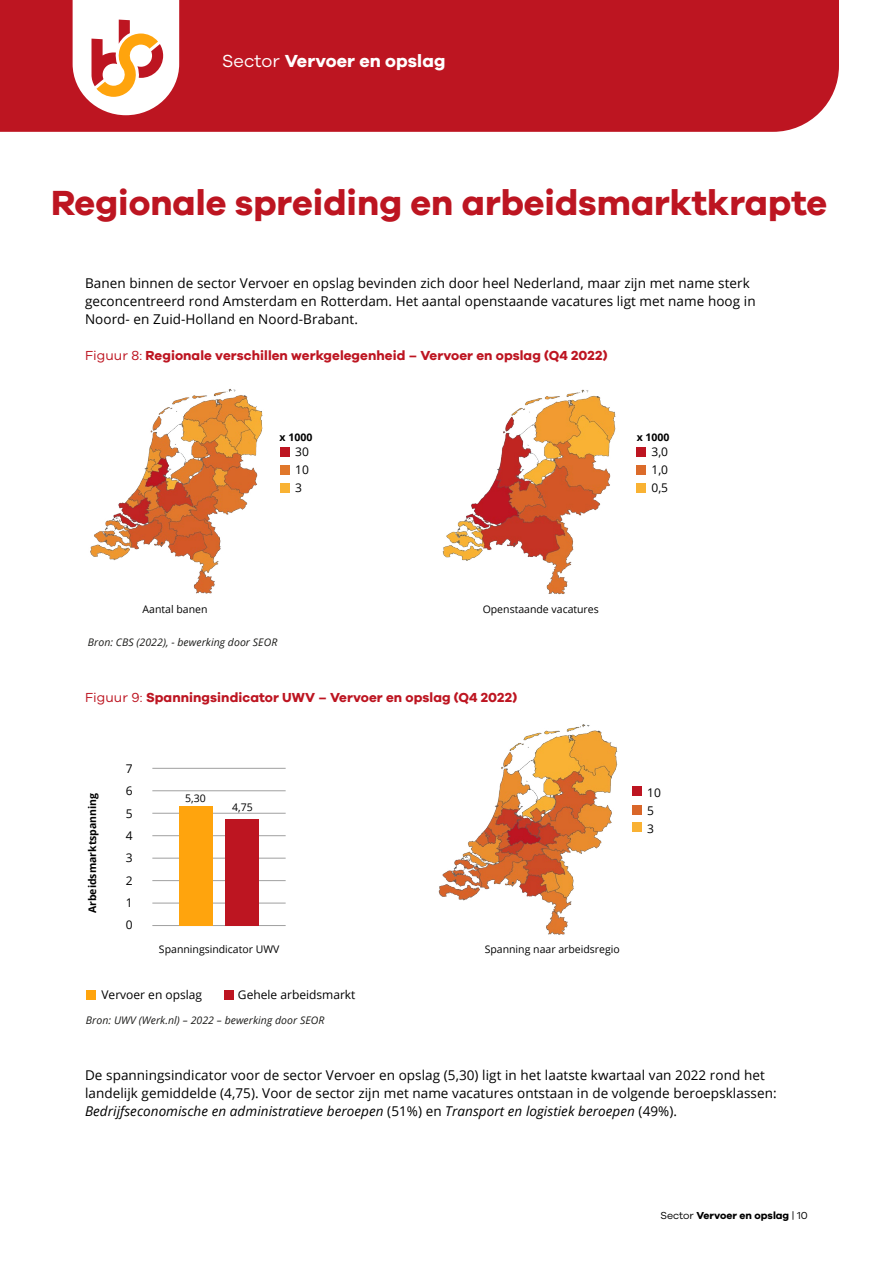
<style>
.page{position:relative;width:893px;height:1263px;background:#fff}
.page>*{position:absolute;margin:0;border:0;box-sizing:border-box;transform-origin:0 0}
.H2_HOOFDSTUKKOP{font:700 36px "Galano Grotesque";color:#bd1521}
.t1{font:700 18px "Galano Grotesque";letter-spacing:.005em;color:#fff}
.P_BROOD{font:13.5px/18px "Open Sans";letter-spacing:.005em;color:#000}
.KOP_FIGUUR_TABEL{font:700 13.5px "Galano Grotesque";letter-spacing:.005em;color:#bd1521}
.t2{font:12px/18px "Open Sans";color:#000;text-align:justify}
.t3{font:10.5px "Open Sans";color:#000}
.t4{font:italic 10.5px "Open Sans";letter-spacing:.005em;color:#1d1d1b}
.t5{font:700 10.5px "Open Sans";color:#000}
.t6{font:700 10.5px "Galano Grotesque";color:#000}
.s1{font-weight:400}
.s2{font-style:italic}
</style>
<div class="page">
<div style="left:0;top:0;width:839px;height:132px;background:#bd1521"></div>
<svg style="left:73px;top:0;width:106px;height:115px"></svg>
<div style="left:280px;top:447px;width:10px;height:10px;background:#bd1521"></div>
<div style="left:280px;top:465px;width:10px;height:10px;background:#e0772b"></div>
<div style="left:280px;top:484px;width:10px;height:9px;background:#f9b233"></div>
<div style="left:636px;top:447px;width:10px;height:10px;background:#bd1521"></div>
<div style="left:636px;top:465px;width:10px;height:10px;background:#db6b2a"></div>
<div style="left:636px;top:483px;width:10px;height:9px;background:#f9b233"></div>
<img style="left:90px;top:389px;width:173px;height:205px">
<img style="left:442px;top:389px;width:174px;height:206px">
<hr style="left:152px;top:768px;width:134px;height:1px;background:#a0a0a0">
<hr style="left:152px;top:790px;width:134px;height:1px;background:#a0a0a0">
<hr style="left:152px;top:813px;width:134px;height:1px;background:#a0a0a0">
<hr style="left:152px;top:835px;width:134px;height:1px;background:#a0a0a0">
<hr style="left:152px;top:858px;width:134px;height:1px;background:#a0a0a0">
<hr style="left:152px;top:880px;width:134px;height:1px;background:#a0a0a0">
<hr style="left:152px;top:903px;width:134px;height:1px;background:#a0a0a0">
<hr style="left:152px;top:925px;width:134px;height:1px;background:#a0a0a0">
<div style="left:226px;top:819px;width:33px;height:106px;background:#bd1521"></div>
<div style="left:86px;top:990px;width:10px;height:9px;background:#ffa40d"></div>
<div style="left:224px;top:990px;width:9px;height:9px;background:#bd1521"></div>
<div style="left:632px;top:787px;width:10px;height:9px;background:#bd1521"></div>
<div style="left:632px;top:805px;width:10px;height:9px;background:#d96629"></div>
<div style="left:632px;top:822px;width:10px;height:10px;background:#f9b133"></div>
<div style="left:179px;top:806px;width:33px;height:119px;background:#ffa40d"></div>
<img style="left:438px;top:724px;width:180px;height:211px">
<h2 class="t1" style="left:222px;top:50px;width:225px"><span class="s1">Sector</span> Vervoer en opslag</h2>
<h2 class="H2_HOOFDSTUKKOP" style="left:51px;top:180px;width:778px">Regionale spreiding en arbeidsmarktkrapte</h2>
<p class="P_BROOD" style="left:85px;top:274px;width:672px">Banen binnen de sector Vervoer en opslag bevinden zich door heel Nederland, maar zijn met name sterk geconcentreerd rond Amsterdam en Rotterdam. Het aantal openstaande vacatures ligt met name hoog in<br>Noord- en Zuid-Holland en Noord-Brabant.</p>
<p class="KOP_FIGUUR_TABEL" style="left:85px;top:347px;width:524px"><span class="s1">Figuur 8:</span> Regionale verschillen werkgelegenheid – Vervoer en opslag (Q4 2022)</p>
<p class="t5" style="left:280px;top:429px;width:34px">x 1000</p>
<p class="t2" style="left:295px;top:443px;width:15px">30<br>10<br>3</p>
<p class="t5" style="left:637px;top:429px;width:34px">x 1000</p>
<p class="t2" style="left:651px;top:443px;width:18px">3,0<br>1,0<br>0,5</p>
<p class="t3" style="left:143px;top:602px;width:66px">Aantal banen</p>
<p class="t3" style="left:483px;top:602px;width:118px">Openstaande vacatures</p>
<p class="t4" style="left:88px;top:635px;width:191px">Bron: CBS (2022), - bewerking door SEOR</p>
<p class="KOP_FIGUUR_TABEL" style="left:85px;top:689px;width:434px"><span class="s1">Figuur 9:</span> Spanningsindicator UWV – Vervoer en opslag (Q4 2022)</p>
<p class="t2" style="left:126px;top:757px;width:8px;line-height:22.4px">7<br>6</p>
<p class="t5" style="left:85px;top:913px;width:122px;rotate:-90deg">Arbeidsmarktspanning</p>
<p class="t3" style="left:232px;top:800px;width:22px">4,75</p>
<p class="t3" style="left:185px;top:791px;width:22px">5,30</p>
<p class="t2" style="left:126px;top:804px;width:8px">5</p>
<p class="t2" style="left:126px;top:824px;width:8px;line-height:22.4px">4<br>3</p>
<p class="t2" style="left:126px;top:869px;width:8px;line-height:22.4px">2<br>1<br>0</p>
<p class="t3" style="left:159px;top:942px;width:122px">Spanningsindicator UWV</p>
<p class="t3" style="left:485px;top:942px;width:137px">Spanning naar arbeidsregio</p>
<p class="t2" style="left:101px;top:986px;width:102px">Vervoer en opslag</p>
<p class="t2" style="left:238px;top:986px;width:119px">Gehele arbeidsmarkt</p>
<p class="t4" style="left:86px;top:1013px;width:240px">Bron: UWV (Werk.nl) – 2022 – bewerking door SEOR</p>
<p class="t2" style="left:647px;top:783px;width:15px;text-align:left">10<br>5<br>3</p>
<p class="P_BROOD" style="left:85px;top:1066px;width:693px">De spanningsindicator voor de sector Vervoer en opslag (5,30) ligt in het laatste kwartaal van 2022 rond het landelijk gemiddelde (4,75). Voor de sector zijn met name vacatures ontstaan in de volgende beroepsklassen:<br><span class="s2">Bedrijfseconomische en administratieve beroepen</span> (51%) en <span class="s2">Transport en logistiek beroepen</span> (49%).</p>
<p class="t6" style="left:660px;top:1208px;width:149px"><span class="s1">Sector</span> Vervoer en opslag <span class="s1">| 10</span></p>
</div>
